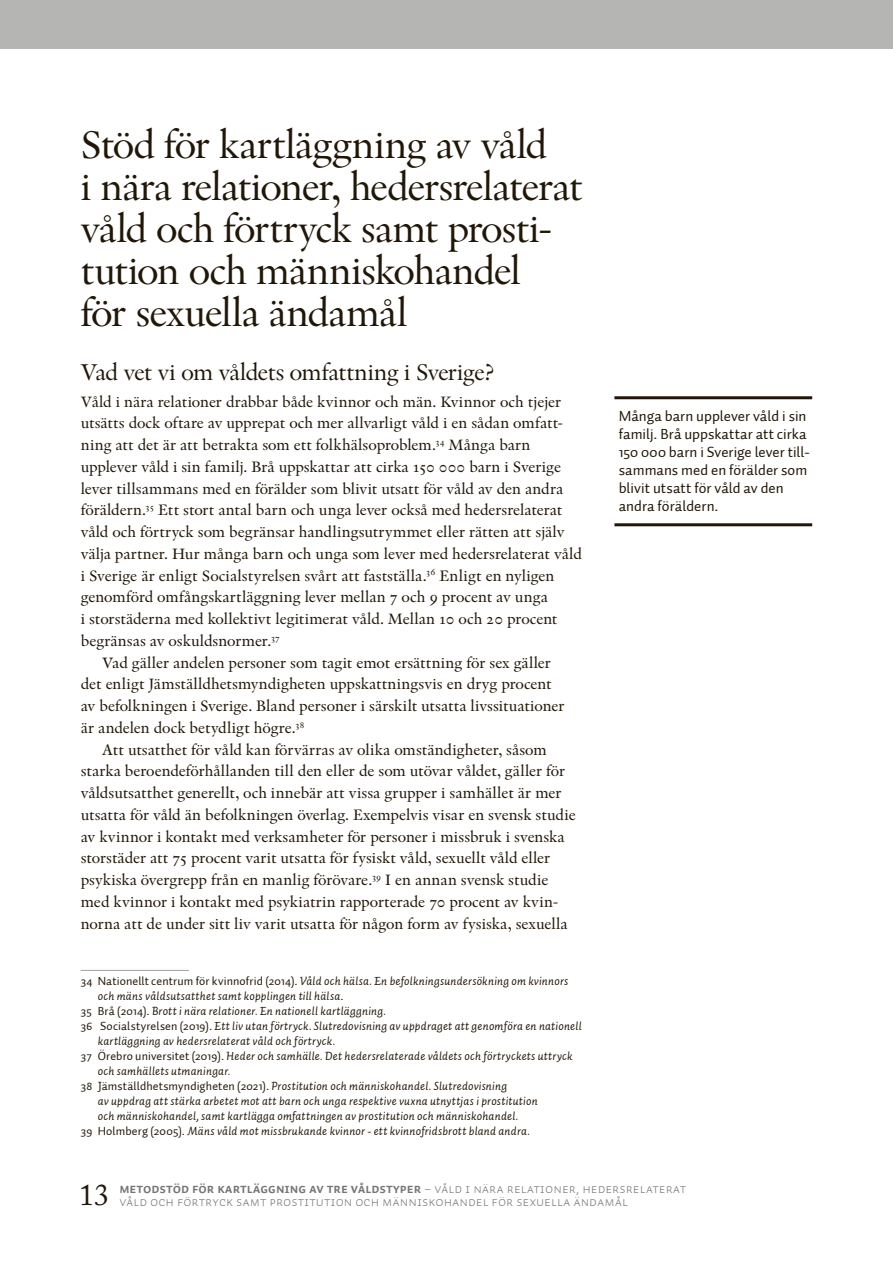
<style>
.page{position:relative;width:893px;height:1263px;background:#fff}
.page>*{position:absolute;margin:0;border:0;box-sizing:border-box;transform-origin:0 0}
.Brödtext{font:40.5px/42px "Indigo Antiqua Pro Display";letter-spacing:-.02em;color:#211709}
.t1{font:30px "Adobe Caslon Pro";color:#211709}
.Rubrik_2{font:24px "Indigo Antiqua Pro Display";letter-spacing:-.015em;color:#211709}
.Bröd_indrag{font:15.75px/21.8px "Indigo Antiqua Pro Text";letter-spacing:-.005em;color:#211709}
.Brödtext-2{font:15.75px/21.8px "Indigo Antiqua Pro Text";letter-spacing:-.005em;color:#211709}
.Ruta_i_kanten_med_in{font:15px/18px "Auto 2";letter-spacing:.005em;color:#211709}
.t2{font:13.5px "Auto 1 Bold Sm Cp";color:#767574}
.t3{font:13.5px "Auto 1 Light Sm Cp";color:#767574}
.Fotnot{font:italic 12px/15px "Auto 2";letter-spacing:.015em;color:#211709}
.s1{font-style:normal}
.s2{font-family:"Auto 1 Light Sm Cp"}
</style>
<div class="page">
<div style="left:0;top:0;width:893px;height:49px;background:#b5b5b4"></div>
<hr style="left:81px;top:970px;width:108px;height:1px;background:#a0a09f">
<hr style="left:614px;top:396px;width:198px;height:3px;background:#211709">
<hr style="left:614px;top:523px;width:198px;height:3px;background:#211709">
<p class="Brödtext" style="left:81px;top:124px;width:504px">Stöd för kartläggning av våld<br>i nära relationer, hedersrelaterat våld och förtryck samt prosti&shy;tution och människohandel<br>för sexuella ändamål</p>
<h2 class="Rubrik_2" style="left:81px;top:358px;width:415px">Vad vet vi om våldets omfattning i Sverige?</h2>
<p class="Brödtext-2" style="left:81px;top:391px;width:503px">Våld i nära relationer drabbar både kvinnor och män. Kvinnor och tjejer utsätts dock oftare av upprepat och mer allvarligt våld i en sådan omfatt&shy;ning att det är att betrakta som ett folkhälsoproblem.<sup>34</sup> Många barn upplever våld i sin familj. Brå uppskattar att cirka 150 000 barn i Sverige lever tillsammans med en förälder som blivit utsatt för våld av den andra föräldern.<sup>35</sup> Ett stort antal barn och unga lever också med hedersrelaterat våld och förtryck som begränsar handlingsutrymmet eller rätten att själv välja partner. Hur många barn och unga som lever med hedersrelaterat våld i Sverige är enligt Socialstyrelsen svårt att fastställa.<sup>36</sup> Enligt en nyligen genomförd omfångskartläggning lever mellan 7 och 9 procent av unga<br>i storstäderna med kollektivt legitimerat våld. Mellan 10 och 20 procent begränsas av oskuldsnormer.<sup>37</sup></p>
<p class="Bröd_indrag" style="left:81px;top:652px;width:485px;text-indent:21px">Vad gäller andelen personer som tagit emot ersättning för sex gäller det enligt Jämställdhetsmyndigheten uppskattningsvis en dryg procent av befolkningen i Sverige. Bland personer i särskilt utsatta livssituationer är andelen dock betydligt högre.<sup>38</sup></p>
<p class="Bröd_indrag" style="left:81px;top:739px;width:496px;text-indent:21px">Att utsatthet för våld kan förvärras av olika omständigheter, såsom starka beroendeförhållanden till den eller de som utövar våldet, gäller för våldsutsatthet generellt, och innebär att vissa grupper i samhället är mer utsatta för våld än befolkningen överlag. Exempelvis visar en svensk studie av kvinnor i kontakt med verksamheter för personer i missbruk i svenska storstäder att 75 procent varit utsatta för fysiskt våld, sexuellt våld eller psykiska övergrepp från en manlig förövare.<sup>39</sup> I en annan svensk studie med kvinnor i kontakt med psykiatrin rapporterade 70 procent av kvin&shy;norna att de under sitt liv varit utsatta för någon form av fysiska, sexuella</p>
<p class="Fotnot" style="left:98px;top:974px;width:472px;text-indent:-17px"><span class="s1">34 Nationellt centrum för kvinnofrid (2014).</span> Våld och hälsa. En befolkningsundersökning om kvinnors och mäns våldsutsatthet samt kopplingen till hälsa<span class="s1">.</span></p>
<p class="Fotnot" style="left:81px;top:1004px;width:307px"><span class="s1">35 Brå (2014).</span> Brott i nära relationer. En nationell kartläggning.</p>
<p class="Fotnot" style="left:98px;top:1019px;width:485px;text-indent:-17px"><span class="s1">36 Socialstyrelsen (2019).</span> Ett liv utan förtryck. Slutredovisning av uppdraget att genomföra en nationell kartläggning av hedersrelaterat våld och förtryck.</p>
<p class="Fotnot" style="left:98px;top:1049px;width:476px;text-indent:-17px"><span class="s1">37 Örebro universitet (2019).</span> Heder och samhälle. Det hedersrelaterade våldets och förtryckets uttryck och samhällets utmaningar.</p>
<p class="Fotnot" style="left:98px;top:1079px;width:441px;text-indent:-17px"><span class="s1">38 Jämställdhetsmyndigheten (2021).</span> Prostitution och människohandel. Slutredovisning<br>av uppdrag att stärka arbetet mot att barn och unga respektive vuxna utnyttjas i prostitution och människohandel, samt kartlägga omfattningen av prostitution och människohandel.</p>
<p class="Fotnot" style="left:81px;top:1124px;width:451px"><span class="s1">39 Holmberg (2005).</span> Mäns våld mot missbrukande kvinnor - ett kvinnofridsbrott bland andra.</p>
<p class="Ruta_i_kanten_med_in" style="left:619px;top:407px;width:192px">Många barn upplever våld i sin familj. Brå uppskattar att cirka<br>150 000 barn i Sverige lever till&shy;sammans med en förälder som blivit utsatt för våld av den andra föräldern.</p>
<h2 class="t1" style="left:79px;top:1177px;width:31px">13</h2>
<p class="t2" style="left:120px;top:1180px;width:568px">metodstöd för kartläggning av tre våldstyper <span class="s2">– våLD I NÄRA RELATIONER, hedersrelaterat</span></p>
<p class="t3" style="left:120px;top:1194px;width:510px">våld och förtryck samt prostitution och människohandel för sexuella ändamål</p>
</div>
